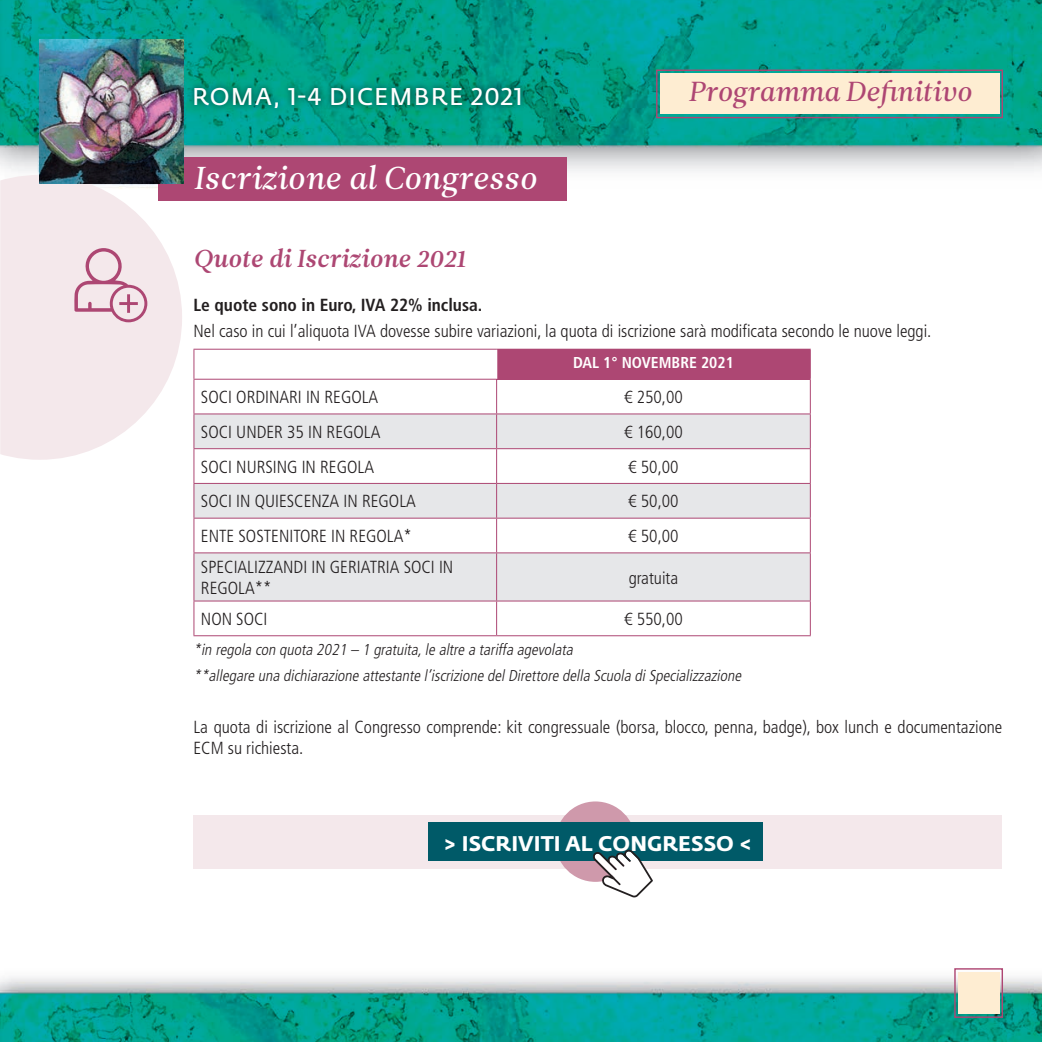
<style>
.page{position:relative;width:1042px;height:1042px;background:#fff}
.page>*{position:absolute;margin:0;border:0;box-sizing:border-box;transform-origin:0 0}
.t1{font:31.68px "Leitura News Italic 2";color:#fff}
.t2{font:27.47px "Leitura News Italic 2";letter-spacing:-.01em;color:#ae4673}
.t3{font:24.5px "Leitura News Italic 3";color:#ad4773}
.t4{font:23.97px "Fedra Sans Pro";letter-spacing:.05em;color:#fff}
.t5{font:700 21px "Fedra Sans Pro";color:#fff}
.t6{font:300 condensed 17.5px/21px "Frutiger LT Std";color:#231f20}
.t7{font:700 condensed 17.5px "Frutiger LT Std";color:#231f20}
.t8{font:italic 300 condensed 15.75px/25.9px "Frutiger LT Std";color:#231f20}
.t9{font:700 condensed 15.75px "Frutiger LT Std";color:#fff}
</style>
<div class="page">
<img style="left:0;top:0;width:1042px;height:1042px">
<svg style="left:0;top:175px;width:182px;height:285px;fill:#f4e8eb"></svg>
<div style="left:193px;top:815px;width:809px;height:53px;background:#f4e8eb"></div>
<div style="left:555px;top:801px;width:80px;height:81px;background:#cf99ab;border-radius:50%"></div>
<div style="left:428px;top:822px;width:335px;height:39px;background:#005a68"></div>
<div style="left:159px;top:157px;width:408px;height:44px;background:#ad4773"></div>
<div style="left:497px;top:349px;width:313px;height:30px;background:#ad4773"></div>
<svg style="left:194px;top:414px;width:616px;height:187px;fill:#e6e7e9"></svg>
<hr style="left:193px;top:349px;width:303px;height:1px;background:#ad4773">
<svg style="left:193px;top:350px;width:1px;height:29px"></svg>
<hr style="left:497px;top:349px;width:314px;height:1px;background:#ad4773">
<svg style="left:810px;top:350px;width:1px;height:29px"></svg>
<hr style="left:193px;top:379px;width:303px;height:1px;background:#ad4773">
<hr style="left:193px;top:380px;width:1px;height:33px;background:#ad4773">
<hr style="left:497px;top:379px;width:314px;height:1px;background:#ad4773">
<hr style="left:496px;top:380px;width:1px;height:33px;background:#ad4773">
<hr style="left:810px;top:380px;width:1px;height:33px;background:#ad4773">
<hr style="left:193px;top:413px;width:303px;height:1px;background:#ad4773">
<hr style="left:193px;top:414px;width:1px;height:34px;background:#ad4773">
<hr style="left:497px;top:413px;width:314px;height:1px;background:#ad4773">
<hr style="left:496px;top:414px;width:1px;height:34px;background:#ad4773">
<hr style="left:810px;top:414px;width:1px;height:34px;background:#ad4773">
<hr style="left:193px;top:448px;width:303px;height:1px;background:#ad4773">
<hr style="left:193px;top:449px;width:1px;height:34px;background:#ad4773">
<hr style="left:497px;top:448px;width:314px;height:1px;background:#ad4773">
<hr style="left:496px;top:449px;width:1px;height:34px;background:#ad4773">
<hr style="left:810px;top:449px;width:1px;height:34px;background:#ad4773">
<hr style="left:193px;top:483px;width:303px;height:1px;background:#ad4773">
<hr style="left:193px;top:484px;width:1px;height:34px;background:#ad4773">
<hr style="left:497px;top:483px;width:314px;height:1px;background:#ad4773">
<hr style="left:496px;top:484px;width:1px;height:34px;background:#ad4773">
<hr style="left:810px;top:484px;width:1px;height:34px;background:#ad4773">
<hr style="left:193px;top:518px;width:303px;height:1px;background:#ad4773">
<hr style="left:193px;top:518px;width:1px;height:34px;background:#ad4773">
<hr style="left:497px;top:518px;width:314px;height:1px;background:#ad4773">
<hr style="left:496px;top:518px;width:1px;height:34px;background:#ad4773">
<hr style="left:810px;top:518px;width:1px;height:34px;background:#ad4773">
<hr style="left:193px;top:552px;width:303px;height:1px;background:#ad4773">
<hr style="left:193px;top:553px;width:1px;height:47px;background:#ad4773">
<hr style="left:497px;top:552px;width:314px;height:1px;background:#ad4773">
<hr style="left:496px;top:553px;width:1px;height:47px;background:#ad4773">
<hr style="left:810px;top:553px;width:1px;height:47px;background:#ad4773">
<hr style="left:193px;top:600px;width:303px;height:1px;background:#ad4773">
<hr style="left:193px;top:601px;width:1px;height:34px;background:#ad4773">
<hr style="left:497px;top:600px;width:314px;height:1px;background:#ad4773">
<hr style="left:496px;top:601px;width:1px;height:34px;background:#ad4773">
<hr style="left:810px;top:601px;width:1px;height:34px;background:#ad4773">
<hr style="left:193px;top:635px;width:303px;height:1px;background:#ad4773">
<hr style="left:497px;top:635px;width:314px;height:1px;background:#ad4773">
<svg style="left:496px;top:350px;width:1px;height:29px"></svg>
<svg style="left:592px;top:849px;width:61px;height:49px"></svg>
<svg style="left:74px;top:248px;width:73px;height:74px;background:#e5c6d2"></svg>
<img style="left:40px;top:40px;width:144px;height:144px">
<div style="left:656px;top:70px;width:347px;height:48px;border:1px solid #ae4673"></div>
<div style="left:660px;top:73px;width:339px;height:41px;background:#feeccd"></div>
<div style="left:954px;top:968px;width:49px;height:50px;border:1px solid #ae4673"></div>
<div style="left:958px;top:972px;width:41px;height:41px;background:#feeccd"></div>
<img style="left:182px;top:74px;width:352px;height:48px">
<h3 class="t4" style="left:192px;top:81px;width:332px">ROMA, 1-4 DICEMBRE 2021</h3>
<h2 class="t2" style="left:688px;top:76px;width:285px">Programma Definitivo</h2>
<h1 class="t1" style="left:193px;top:160px;width:345px">Iscrizione al Congresso</h1>
<h3 class="t3" style="left:193px;top:244px;width:274px">Quote di Iscrizione 2021</h3>
<p class="t7" style="left:193px;top:294px;width:290px">Le quote sono in Euro, IVA 22% inclusa.</p>
<p class="t6" style="left:193px;top:320px;width:739px">Nel caso in cui l’aliquota IVA dovesse subire variazioni, la quota di iscrizione sarà modificata secondo le nuove leggi.</p>
<p class="t9" style="left:573px;top:353px;width:162px">DAL 1° NOVEMBRE 2021</p>
<p class="t6" style="left:201px;top:387px;width:179px">SOCI ORDINARI IN REGOLA</p>
<p class="t6" style="left:624px;top:387px;width:60px">€ 250,00</p>
<p class="t6" style="left:201px;top:421px;width:181px">SOCI UNDER 35 IN REGOLA</p>
<p class="t6" style="left:624px;top:421px;width:60px">€ 160,00</p>
<p class="t6" style="left:201px;top:456px;width:175px">SOCI NURSING IN REGOLA</p>
<p class="t6" style="left:628px;top:456px;width:52px">€ 50,00</p>
<p class="t6" style="left:201px;top:491px;width:216px">SOCI IN QUIESCENZA IN REGOLA</p>
<p class="t6" style="left:628px;top:491px;width:52px">€ 50,00</p>
<p class="t6" style="left:201px;top:526px;width:212px">ENTE SOSTENITORE IN REGOLA*</p>
<p class="t6" style="left:628px;top:526px;width:52px">€ 50,00</p>
<p class="t6" style="left:201px;top:557px;width:254px">SPECIALIZZANDI IN GERIATRIA SOCI IN<br>REGOLA**</p>
<p class="t6" style="left:629px;top:567px;width:51px">gratuita</p>
<p class="t6" style="left:201px;top:608px;width:68px">NON SOCI</p>
<p class="t6" style="left:624px;top:608px;width:60px">€ 550,00</p>
<p class="t8" style="left:193px;top:637px;width:552px">*in regola con quota 2021 – 1 gratuita,le altre a tariffa agevolata<br>**allegare una dichiarazione attestante l’iscrizione delDirettore della Scuola diSpecializzazione</p>
<p class="t6" style="left:193px;top:717px;width:810px">La quota di iscrizione al Congresso comprende: kit congressuale (borsa, blocco, penna, badge), box lunch e documentazione<br>ECM su richiesta.</p>
<p class="t5" style="left:444px;top:830px;width:309px">&gt; ISCRIVITI AL CONGRESSO &lt;</p>
</div>
